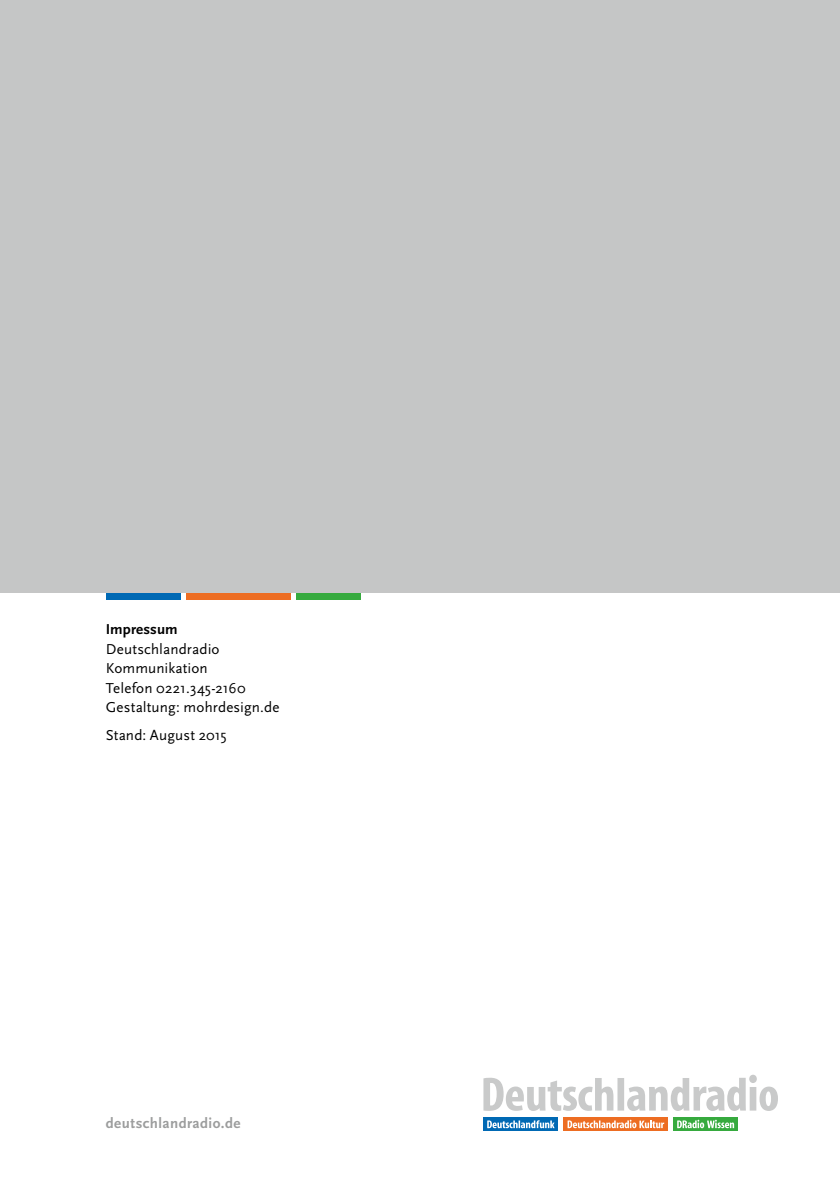
<style>
.page{position:relative;width:840px;height:1191px;background:#fff}
.page>*{position:absolute;margin:0;border:0;box-sizing:border-box;transform-origin:0 0}
.t1{font:15px/19.6px "Mohr Scala Sans";letter-spacing:.01em;color:#000}
.t2{font:700 15px "Mohr Scala Sans";letter-spacing:.03em;color:#9c9d9d}
.t3{font:700 15px "Mohr Scala Sans";letter-spacing:.005em;color:#000}
</style>
<div class="page">
<div style="left:106px;top:592px;width:75px;height:7px;background:#0069b4"></div>
<div style="left:186px;top:592px;width:104px;height:7px;background:#ed6d22"></div>
<div style="left:295px;top:592px;width:65px;height:7px;background:#36aa3e"></div>
<div style="left:0;top:0;width:839px;height:592px;background:#c5c6c6"></div>
<svg style="left:483px;top:1074px;width:294px;height:37px"></svg>
<div style="left:483px;top:1117px;width:75px;height:14px;background:#0069b4"></div>
<svg style="left:487px;top:1120px;width:67px;height:8px"></svg>
<svg style="left:563px;top:1117px;width:104px;height:14px"></svg>
<svg style="left:567px;top:1119px;width:96px;height:9px"></svg>
<svg style="left:673px;top:1117px;width:64px;height:14px"></svg>
<svg style="left:676px;top:1119px;width:57px;height:9px"></svg>
<p class="t3" style="left:106px;top:621px;width:73px">Impressum</p>
<p class="t1" style="left:106px;top:639px;width:175px">Deutschlandradio<br>Kommunikation<br>Telefon 0221.345-2160<br>Gestaltung: mohrdesign.de</p>
<p class="t1" style="left:106px;top:725px;width:122px">Stand: August 2015</p>
<p class="t2" style="left:106px;top:1115px;width:136px">deutschlandradio.de</p>
</div>
